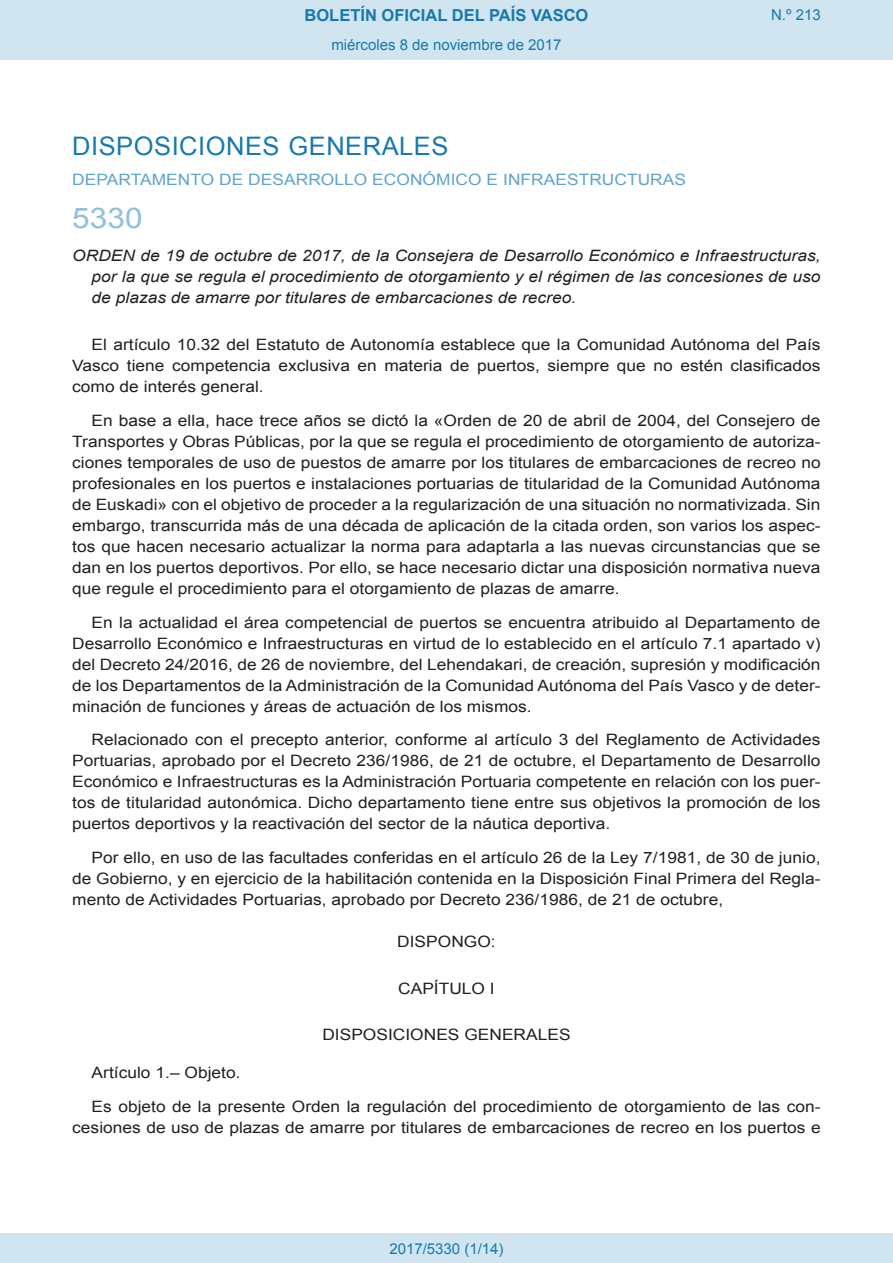
<style>
.page{position:relative;width:893px;height:1263px;background:#fff}
.page>*{position:absolute;margin:0;border:0;box-sizing:border-box;transform-origin:0 0}
.BOPVOrden{font:28.5px "Arial";color:#90c0db;scale:1.11 1}
.BOPVSeccion{font:25.5px "Arial";letter-spacing:.02em;color:#1879ad}
.t1{font:700 16.5px "Arial";color:#1879ad}
.BOPVDetalle{font:15.6px/21px "Arial";color:#231f20;text-align:justify;scale:1.11 1}
.BOPVTitulo{font:italic 15.6px/21px "Arial";color:#231f20;text-align:justify;scale:1.11 1}
.BOPVOrganismo{font:15.6px "Arial";letter-spacing:.005em;color:#5ea4ca;scale:1.11 1}
.BOPVClave{font:15.6px "Arial";color:#231f20;scale:1.11 1}
.Paginacion_Centro{font:15px "Arial";color:#1879ad}
</style>
<div class="page">
<div style="left:0;top:0;width:893px;height:60px;background:#d0e5f0"></div>
<div style="left:0;top:1233px;width:893px;height:30px;background:#d0e5f0"></div>
<p class="t1" style="left:305px;top:4px;width:285px">BOLETÍN OFICIAL DEL PAÍS VASCO</p>
<p class="Paginacion_Centro" style="left:331px;top:35px;width:232px">miércoles 8 de noviembre de 2017</p>
<p class="Paginacion_Centro" style="left:771px;top:5px;width:51px">N.º 213</p>
<p class="BOPVSeccion" style="left:72px;top:129px;width:378px">DISPOSICIONES GENERALES</p>
<p class="BOPVOrganismo" style="left:72px;top:169px;width:554px">DEPARTAMENTO DE DESARROLLO ECONÓMICO E INFRAESTRUCTURAS</p>
<p class="BOPVOrden" style="left:72px;top:199px;width:65px">5330</p>
<p class="BOPVTitulo" style="left:92px;top:246px;width:658px;text-indent:-19px">ORDEN de 19 de octubre de 2017, de la Consejera de Desarrollo Económico e Infraestructuras, por la que se regula el procedimiento de otorgamiento y el régimen de las concesiones de uso de plazas de amarre por titulares de embarcaciones de recreo.</p>
<p class="BOPVDetalle" style="left:72px;top:334px;width:676px;text-indent:19px">El artículo 10.32 del Estatuto de Autonomía establece que la Comunidad Autónoma del País Vasco tiene competencia exclusiva en materia de puertos, siempre que no estén clasificados como de interés general.</p>
<p class="BOPVDetalle" style="left:72px;top:410px;width:676px;text-indent:19px">En base a ella, hace trece años se dictó la «Orden de 20 de abril de 2004, del Consejero de Transportes y Obras Públicas, por la que se regula el procedimiento de otorgamiento de autoriza&shy;ciones temporales de uso de puestos de amarre por los titulares de embarcaciones de recreo no profesionales en los puertos e instalaciones portuarias de titularidad de la Comunidad Autónoma de Euskadi» con el objetivo de proceder a la regularización de una situación no normativizada. Sin embargo, transcurrida más de una década de aplicación de la citada orden, son varios los aspec&shy;tos que hacen necesario actualizar la norma para adaptarla a las nuevas circunstancias que se dan en los puertos deportivos. Por ello, se hace necesario dictar una disposición normativa nueva que regule el procedimiento para el otorgamiento de plazas de amarre.</p>
<p class="BOPVDetalle" style="left:72px;top:612px;width:676px;text-indent:19px">En la actualidad el área competencial de puertos se encuentra atribuido al Departamento de Desarrollo Económico e Infraestructuras en virtud de lo establecido en el artículo 7.1 apartado v) del Decreto 24/2016, de 26 de noviembre, del Lehendakari, de creación, supresión y modificación de los Departamentos de la Administración de la Comunidad Autónoma del País Vasco y de deter&shy;minación de funciones y áreas de actuación de los mismos.</p>
<p class="BOPVDetalle" style="left:72px;top:729px;width:676px;text-indent:19px">Relacionado con el precepto anterior, conforme al artículo 3 del Reglamento de Actividades Portuarias, aprobado por el Decreto 236/1986, de 21 de octubre, el Departamento de Desarrollo Económico e Infraestructuras es la Administración Portuaria competente en relación con los puer&shy;tos de titularidad autonómica. Dicho departamento tiene entre sus objetivos la promoción de los puertos deportivos y la reactivación del sector de la náutica deportiva.</p>
<p class="BOPVDetalle" style="left:72px;top:847px;width:676px;text-indent:19px">Por ello, en uso de las facultades conferidas en el artículo 26 de la Ley 7/1981, de 30 de junio, de Gobierno, y en ejercicio de la habilitación contenida en la Disposición Final Primera del Regla&shy;mento de Actividades Portuarias, aprobado por Decreto 236/1986, de 21 de octubre,</p>
<p class="BOPVClave" style="left:397px;top:932px;width:90px">DISPONGO:</p>
<p class="BOPVClave" style="left:398px;top:978px;width:89px">CAPÍTULO I</p>
<p class="BOPVClave" style="left:322px;top:1025px;width:225px">DISPOSICIONES GENERALES</p>
<p class="BOPVDetalle" style="left:92px;top:1062px;width:136px">Artículo 1.– Objeto.</p>
<p class="BOPVDetalle" style="left:72px;top:1096px;width:676px;text-align:right">Es objeto de la presente Orden la regulación del procedimiento de otorgamiento de las con&shy;cesiones de uso de plazas de amarre por titulares de embarcaciones de recreo en los puertos e</p>
<p class="Paginacion_Centro" style="left:389px;top:1238px;width:116px">2017/5330 (1/14)</p>
</div>
